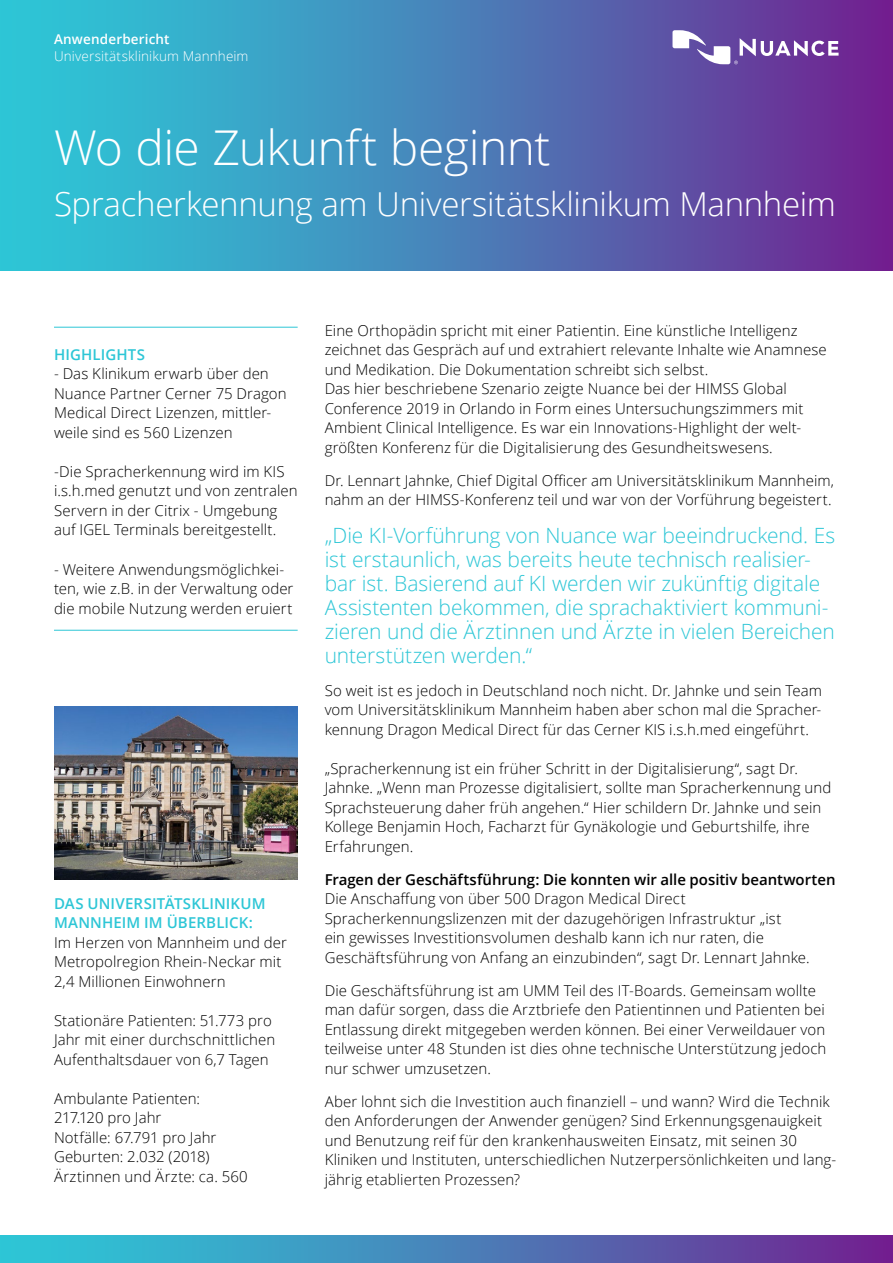
<style>
.page{position:relative;width:893px;height:1263px;background:#fff}
.page>*{position:absolute;margin:0;border:0;box-sizing:border-box;transform-origin:0 0}
.t1{font:300 48px "Open Sans";letter-spacing:-.015em;color:#fff}
.t2{font:300 33px "Open Sans";letter-spacing:-.01em;color:#fff}
.t3{font:300 21px/24px "Open Sans";letter-spacing:-.005em;color:#2dc6d6}
.t4{font:300 15px/19.5px "Open Sans";letter-spacing:.005em;color:#000}
.t5{font:600 15px "Open Sans";letter-spacing:-.005em;color:#000}
.t6{font:600 15px/19.5px "Open Sans";letter-spacing:.005em;color:#2dc6d6}
.t7{font:300 13.5px "Open Sans";letter-spacing:.01em;color:#fff}
.t8{font:600 13.5px "Open Sans";letter-spacing:.015em;color:#fff}
</style>
<div class="page">
<div style="left:0;top:0;width:893px;height:270px;background:linear-gradient(to right,#27d4dc,#6f2692)"></div>
<svg style="left:672px;top:30px;width:167px;height:34px"></svg>
<div style="left:0;top:1236px;width:893px;height:27px;background:linear-gradient(to right,#27d4dc,#6f2692)"></div>
<hr style="left:54px;top:327px;width:244px;height:1px;background:#2dc6d6">
<hr style="left:54px;top:630px;width:244px;height:1px;background:#2dc6d6">
<img style="left:54px;top:707px;width:244px;height:172px">
<p class="t8" style="left:54px;top:30px;width:117px">Anwenderbericht</p>
<p class="t7" style="left:54px;top:47px;width:196px">Universitätsklinikum Mannheim</p>
<h1 class="t1" style="left:54px;top:115px;width:498px">Wo die Zukunft beginnt</h1>
<h2 class="t2" style="left:54px;top:181px;width:783px">Spracherkennung am Universitätsklinikum Mannheim</h2>
<p class="t6" style="left:54px;top:344px;width:93px">HIGHLIGHTS</p>
<p class="t4" style="left:54px;top:364px;width:234px">- Das Klinikum erwarb über den<br>Nuance Partner Cerner 75 Dragon<br>Medical Direct Lizenzen, mittler&shy;weile sind es 560 Lizenzen</p>
<p class="t4" style="left:54px;top:461px;width:245px">-Die Spracherkennung wird im KIS i.s.h.med genutzt und von zentralen Servern in der Citrix - Umgebung auf IGEL Terminals bereitgestellt.</p>
<p class="t4" style="left:54px;top:559px;width:241px">- Weitere Anwendungsmöglichkei&shy;ten, wie z.B. in der Verwaltung oder die mobile Nutzung werden eruiert</p>
<p class="t6" style="left:54px;top:893px;width:213px">DAS UNIVERSITÄTSKLINIKUM<br>MANNHEIM IM ÜBERBLICK:</p>
<p class="t4" style="left:54px;top:932px;width:234px">Im Herzen von Mannheim und der<br>Metropolregion Rhein-Neckar mit<br>2,4 Millionen Einwohnern</p>
<p class="t4" style="left:54px;top:1010px;width:223px">Stationäre Patienten: 51.773 pro<br>Jahr mit einer durchschnittlichen<br>Aufenthaltsdauer von 6,7 Tagen</p>
<p class="t4" style="left:54px;top:1088px;width:195px">Ambulante Patienten:<br>217.120 pro Jahr<br>Notfälle: 67.791 pro Jahr<br>Geburten: 2.032 (2018)<br>Ärztinnen und Ärzte: ca. 560</p>
<p class="t4" style="left:325px;top:320px;width:504px">Eine Orthopädin spricht mit einer Patientin. Eine künstliche Intelligenz zeichnet das Gespräch auf und extrahiert relevante Inhalte wie Anamnese und Medikation. Die Dokumentation schreibt sich selbst.<br>Das hier beschriebene Szenario zeigte Nuance bei der HIMSS Global Conference 2019 in Orlando in Form eines Untersuchungszimmers mit Ambient Clinical Intelligence. Es war ein Innovations-Highlight der welt&shy;größten Konferenz für die Digitalisierung des Gesundheitswesens.</p>
<p class="t4" style="left:325px;top:470px;width:511px">Dr. Lennart Jahnke, Chief Digital Officer am Universitätsklinikum Mannheim, nahm an der HIMSS-Konferenz teil und war von der Vorführung begeistert.</p>
<p class="t3" style="left:325px;top:522px;width:512px">„Die KI-Vorführung von Nuance war beeindruckend. Es ist erstaunlich, was bereits heute technisch realisier&shy;bar ist. Basierend auf KI werden wir zukünftig digitale Assistenten bekommen, die sprachaktiviert kommuni&shy;zieren und die Ärztinnen und Ärzte in vielen Bereichen unterstützen werden.“</p>
<p class="t4" style="left:325px;top:680px;width:499px;text-align:justify">So weit ist es jedoch in Deutschland noch nicht. Dr. Jahnke und sein Team vom Universitätsklinikum Mannheim haben aber schon mal die Spracher&shy;kennung Dragon Medical Direct für das Cerner KIS i.s.h.med eingeführt.</p>
<p class="t4" style="left:325px;top:758px;width:508px">„Spracherkennung ist ein früher Schritt in der Digitalisierung“, sagt Dr.<br>Jahnke. „Wenn man Prozesse digitalisiert, sollte man Spracherkennung und Sprachsteuerung daher früh angehen.“ Hier schildern Dr. Jahnke und sein Kollege Benjamin Hoch, Facharzt für Gynäkologie und Geburtshilfe, ihre Erfahrungen.</p>
<p class="t5" style="left:325px;top:869px;width:512px">Fragen der Geschäftsführung: Die konnten wir alle positiv beantworten</p>
<p class="t4" style="left:325px;top:888px;width:486px">Die Anschaffung von über 500 Dragon Medical Direct Spracherkennungslizenzen mit der dazugehörigen Infrastruktur „ist<br>ein gewisses Investitionsvolumen deshalb kann ich nur raten, die Geschäftsführung von Anfang an einzubinden“, sagt Dr. Lennart Jahnke.</p>
<p class="t4" style="left:325px;top:980px;width:503px">Die Geschäftsführung ist am UMM Teil des IT-Boards. Gemeinsam wollte man dafür sorgen, dass die Arztbriefe den Patientinnen und Patienten bei Entlassung direkt mitgegeben werden können. Bei einer Verweildauer von teilweise unter 48 Stunden ist dies ohne technische Unterstützung jedoch nur schwer umzusetzen.</p>
<p class="t4" style="left:325px;top:1091px;width:513px">Aber lohnt sich die Investition auch finanziell – und wann? Wird die Technik den Anforderungen der Anwender genügen? Sind Erkennungsgenauigkeit und Benutzung reif für den krankenhausweiten Einsatz, mit seinen 30<br>Kliniken und Instituten, unterschiedlichen Nutzerpersönlichkeiten und lang&shy;jährig etablierten Prozessen?</p>
</div>
